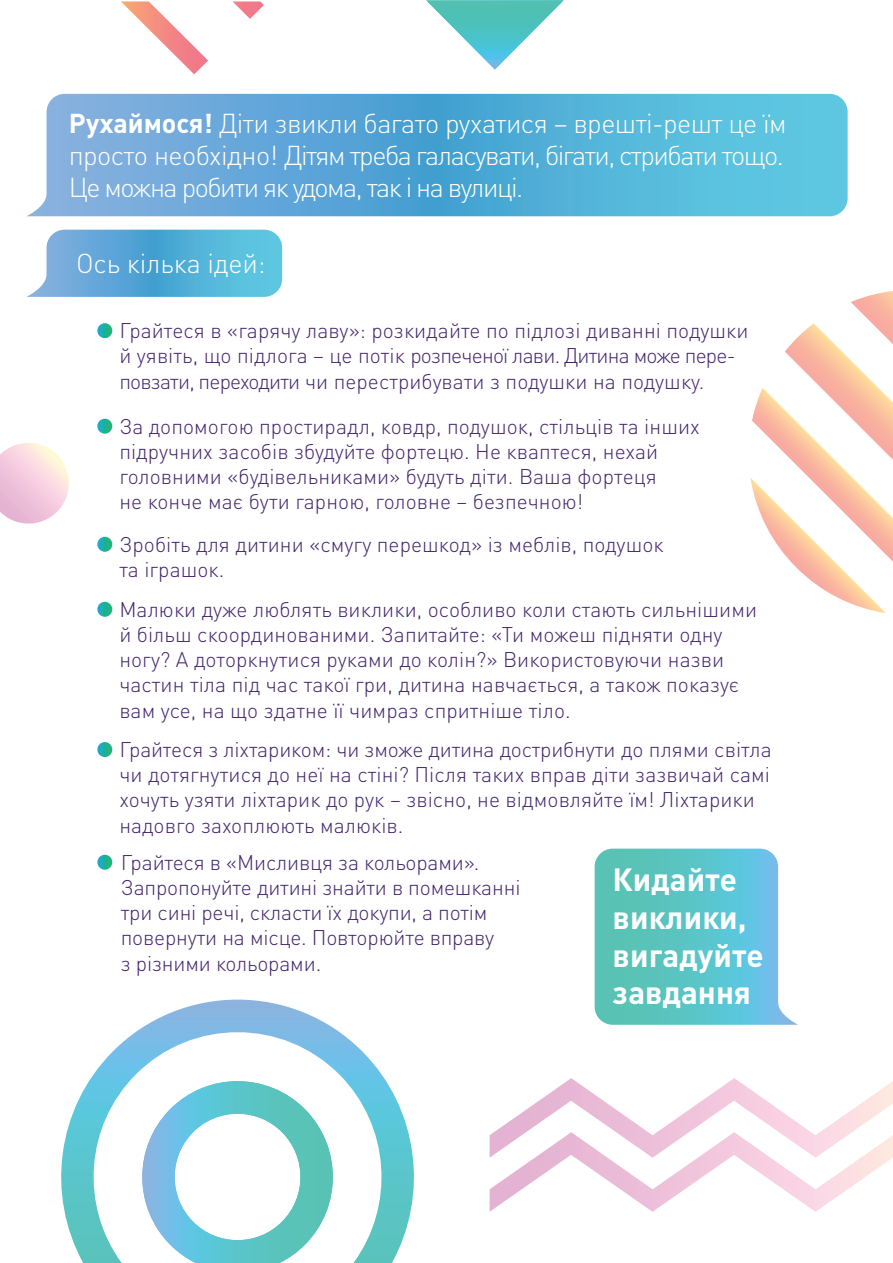
<style>
.page{position:relative;width:893px;height:1263px;background:#fff}
.page>*{position:absolute;margin:0;border:0;box-sizing:border-box;transform-origin:0 0}
.t1{font:700 31.8px/37.8px "DIN Pro";letter-spacing:.005em;color:#fff}
.t2{font:300 27px/32.4px "DIN Pro";letter-spacing:-.055em;color:#fff;text-align:justify}
.t3{font:300 27px "DIN Pro";letter-spacing:-.005em;color:#fff}
.t4{font:300 21px/25.2px "DIN Pro";letter-spacing:.005em;color:#42246c}
.s1{font-weight:700}
</style>
<div class="page">
<svg style="left:61px;top:999px;width:353px;height:264px"></svg>
<svg style="left:490px;top:1078px;width:403px;height:134px"></svg>
<svg style="left:0;top:443px;width:69px;height:81px"></svg>
<svg style="left:750px;top:291px;width:143px;height:322px"></svg>
<svg style="left:27px;top:94px;width:821px;height:122px;background:#61b1da"></svg>
<svg style="left:233px;top:2px;width:31px;height:17px"></svg>
<svg style="left:121px;top:2px;width:87px;height:72px"></svg>
<svg style="left:97px;top:323px;width:15px;height:15px"></svg>
<svg style="left:97px;top:419px;width:15px;height:15px"></svg>
<svg style="left:97px;top:537px;width:15px;height:15px"></svg>
<svg style="left:97px;top:602px;width:15px;height:15px"></svg>
<svg style="left:97px;top:742px;width:15px;height:15px"></svg>
<svg style="left:97px;top:855px;width:15px;height:15px"></svg>
<svg style="left:27px;top:230px;width:255px;height:67px;background:#68b6dc"></svg>
<svg style="left:595px;top:849px;width:203px;height:176px;background:#6cc9cf"></svg>
<svg style="left:426px;top:0;width:138px;height:69px"></svg>
<p class="t2" style="left:69px;top:104px;width:719px"><span class="s1">Рухаймося!</span> Діти звикли багато рухатися – врешті-решт це їм просто необхідно! Дітям треба галасувати, бігати, стрибати тощо.<br>Це можна робити як удома, так і на вулиці.</p>
<p class="t3" style="left:76px;top:242px;width:191px">Ось кілька ідей:</p>
<p class="t4" style="left:119px;top:316px;width:631px">Грайтеся в «гарячу лаву»: розкидайте по підлозі диванні подушки й уявіть, що підлога – це потік розпеченої лави. Дитина може пере&shy;повзати, переходити чи перестрибувати з подушки на подушку.</p>
<p class="t4" style="left:119px;top:412px;width:582px">За допомогою простирадл, ковдр, подушок, стільців та інших підручних засобів збудуйте фортецю. Не кваптеся, нехай головними «будівельниками» будуть діти. Ваша фортеця<br>не конче має бути гарною, головне – безпечною!</p>
<p class="t4" style="left:119px;top:530px;width:546px">Зробіть для дитини «смугу перешкод» із меблів, подушок та іграшок.</p>
<p class="t4" style="left:119px;top:595px;width:639px">Малюки дуже люблять виклики, особливо коли стають сильнішими й більш скоординованими. Запитайте: «Ти можеш підняти одну ногу? А доторкнутися руками до колін?» Використовуючи назви частин тіла під час такої гри, дитина навчається, а також показує вам усе, на що здатне її чимраз спритніше тіло.</p>
<p class="t4" style="left:119px;top:735px;width:654px">Грайтеся з ліхтариком: чи зможе дитина дострибнути до плями світла чи дотягнутися до неї на стіні? Після таких вправ діти зазвичай самі хочуть узяти ліхтарик до рук – звісно, не відмовляйте їм! Ліхтарики надовго захоплюють малюків.</p>
<p class="t4" style="left:121px;top:848px;width:401px">Грайтеся в «Мисливця за кольорами».<br>Запропонуйте дитині знайти в помешканні три сині речі, скласти їх докупи, а потім повернути на місце. Повторюйте вправу<br>з різними кольорами.</p>
<h1 class="t1" style="left:613px;top:857px;width:153px">Кидайте виклики, вигадуйте завдання</h1>
</div>
